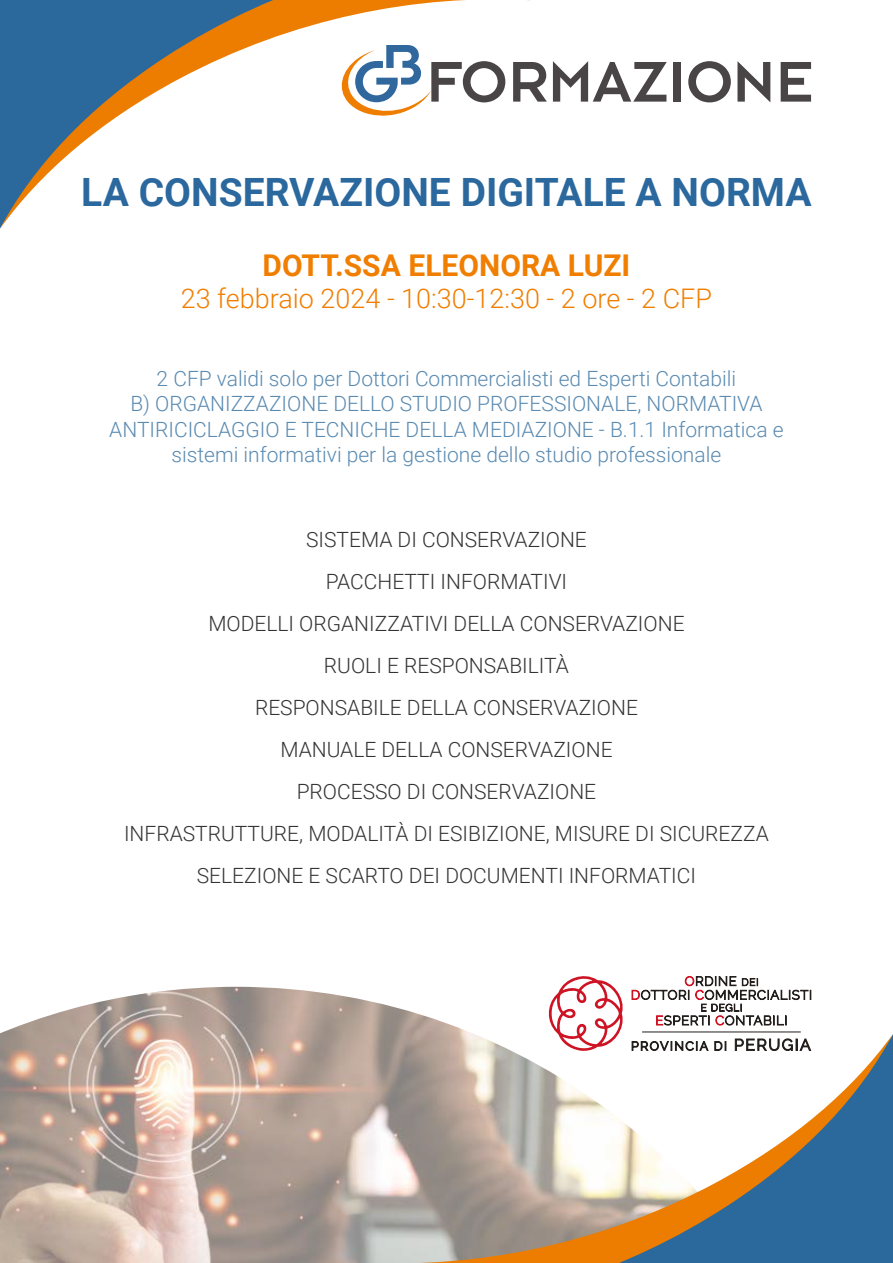
<style>
.page{position:relative;width:893px;height:1263px;background:#fff}
.page>*{position:absolute;margin:0;border:0;box-sizing:border-box;transform-origin:0 0}
.t1{font:700 39px "Roboto";color:#2b689e}
.t2{font:700 30px "Roboto";color:#f07e00}
.t3{font:300 27px "Roboto";color:#f07e00}
.t4{font:300 21px/42px "Roboto";color:#333;text-align:center}
.t5{font:300 21px/25.2px "Roboto";color:#598ab1;text-align:center}
</style>
<div class="page">
<img style="left:0;top:987px;width:812px;height:276px">
<svg style="left:493px;top:1015px;width:319px;height:19px"></svg>
<svg style="left:391px;top:1034px;width:502px;height:229px"></svg>
<svg style="left:0;top:0;width:530px;height:229px"></svg>
<svg style="left:342px;top:45px;width:163px;height:76px"></svg>
<svg style="left:513px;top:62px;width:34px;height:40px"></svg>
<svg style="left:553px;top:61px;width:114px;height:41px"></svg>
<div style="left:674px;top:62px;width:7px;height:40px;background:#494445"></div>
<svg style="left:688px;top:61px;width:43px;height:41px"></svg>
<svg style="left:737px;top:61px;width:33px;height:41px"></svg>
<svg style="left:781px;top:62px;width:30px;height:40px"></svg>
<svg style="left:546px;top:976px;width:80px;height:75px"></svg>
<hr style="left:642px;top:1032px;width:159px;height:1px;background:#241f1c">
<svg style="left:632px;top:1041px;width:76px;height:10px"></svg>
<svg style="left:715px;top:1041px;width:11px;height:9px"></svg>
<svg style="left:735px;top:1039px;width:76px;height:12px"></svg>
<svg style="left:632px;top:976px;width:179px;height:49px"></svg>
<h1 class="t1" style="left:81px;top:165px;width:732px">LA CONSERVAZIONE DIGITALE A NORMA</h1>
<h2 class="t2" style="left:263px;top:244px;width:369px">DOTT.SSA ELEONORA LUZI</h2>
<p class="t3" style="left:181px;top:280px;width:533px">23 febbraio 2024 - 10:30-12:30 - 2 ore - 2 CFP</p>
<p class="t5" style="left:109px;top:365px;width:676px">2 CFP validi solo per Dottori Commercialisti ed Esperti Contabili<br>B) ORGANIZZAZIONE DELLO STUDIO PROFESSIONALE, NORMATIVA ANTIRICICLAGGIO E TECNICHE DELLA MEDIAZIONE - B.1.1 Informatica e sistemi informativi per la gestione dello studio professionale</p>
<p class="t4" style="left:124px;top:517px;width:646px">SISTEMA DI CONSERVAZIONE<br>PACCHETTI INFORMATIVI<br>MODELLI ORGANIZZATIVI DELLA CONSERVAZIONE<br>RUOLI E RESPONSABILITÀ<br>RESPONSABILE DELLA CONSERVAZIONE<br>MANUALE DELLA CONSERVAZIONE<br>PROCESSO DI CONSERVAZIONE<br>INFRASTRUTTURE, MODALITÀ DI ESIBIZIONE, MISURE DI SICUREZZA SELEZIONE E SCARTO DEI DOCUMENTI INFORMATICI</p>
</div>
